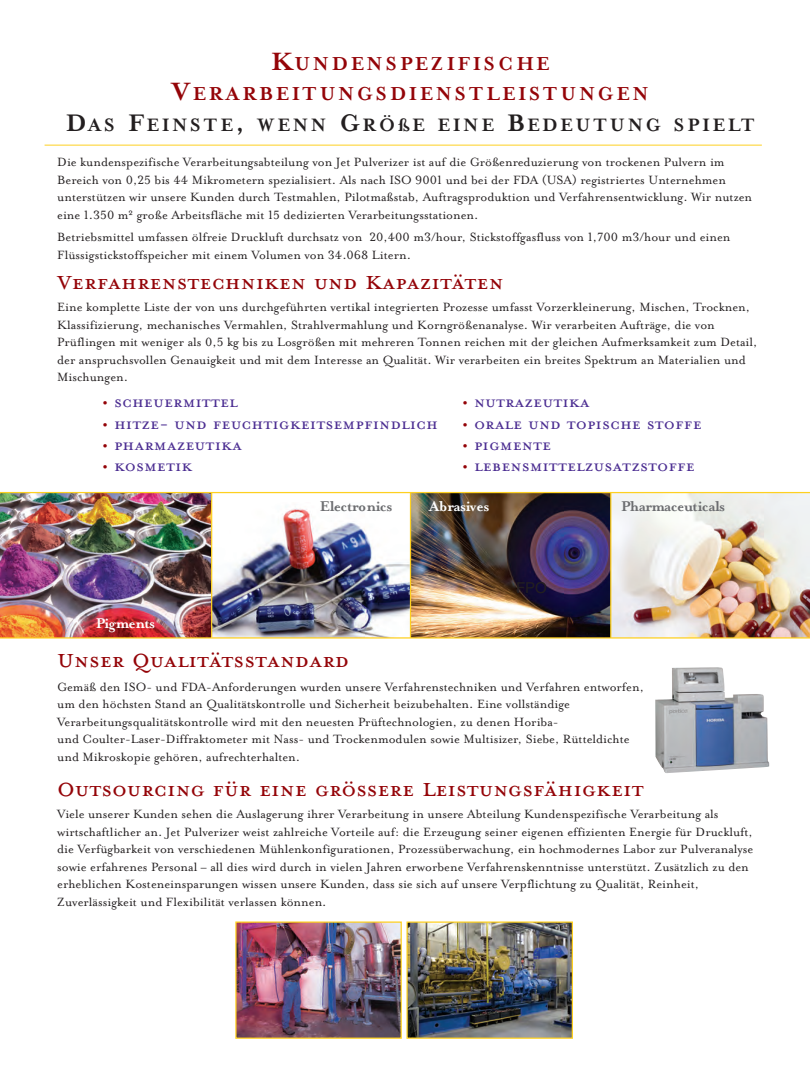
<style>
.page{position:relative;width:810px;height:1080px;background:#fff}
.page>*{position:absolute;margin:0;border:0;box-sizing:border-box;transform-origin:0 0}
.t1{font:30px "Mrs Eaves Petite Caps";color:#940408}
.t2{font:22.5px "Mrs Eaves All Petite Caps";color:#4c2e92}
.t3{font:700 21.5px/30px "Mrs Eaves";letter-spacing:.12em;color:#940408;text-align:center}
.t4{font:700 20.62px "Mrs Eaves";letter-spacing:.11em;color:#231f20}
.t5{font:700 16.25px "Mrs Eaves";letter-spacing:-.04em;color:#6c6d70}
.t6{font:700 16.25px "Mrs Eaves";letter-spacing:-.015em;color:#fff}
.t7{font:700 16.25px "Mrs Eaves";letter-spacing:-.04em;color:#fff}
.t8{font:15px "Helvetica";color:#231f20}
.t9{font:13.75px/17.5px "Mrs Eaves Roman Lining";color:#231f20}
.s1{font-size:28.75px}
.s2{font-size:27.5px}
.s3{color:#940408}
</style>
<div class="page">
<hr style="left:45px;top:145px;width:717px;height:1px;background:#fed020">
<img style="left:0;top:493px;width:211px;height:144px">
<img style="left:212px;top:503px;width:198px;height:134px">
<img style="left:611px;top:493px;width:199px;height:144px">
<img style="left:411px;top:493px;width:199px;height:144px">
<hr style="left:211px;top:493px;width:1px;height:144px;background:#fed020">
<hr style="left:0;top:492px;width:810px;height:1px;background:#fed020">
<hr style="left:610px;top:492px;width:1px;height:146px;background:#fed020">
<img style="left:655px;top:667px;width:114px;height:106px">
<img style="left:237px;top:923px;width:163px;height:114px">
<div style="left:235px;top:921px;width:167px;height:118px;border:1px solid #fed020"></div>
<img style="left:408px;top:923px;width:163px;height:114px">
<div style="left:406px;top:921px;width:167px;height:118px;border:1px solid #fed020"></div>
<hr style="left:0;top:637px;width:810px;height:2px;background:#fed020">
<hr style="left:410px;top:492px;width:1px;height:146px;background:#fed020">
<h3 class="t3" style="left:172px;top:47px;width:478px"><span class="s1">K</span>UNDENSPEZIFISCHE<br><span class="s1">V</span>ERARBEITUNGSDIENSTLEISTUNGEN</h3>
<h3 class="t4" style="left:66px;top:112px;width:690px"><span class="s2">D</span>AS <span class="s2">F</span>EINSTE<span class="s2">,</span> WENN <span class="s2">G</span>RÖßE EINE <span class="s2">B</span>EDEUTUNG SPIELT</h3>
<p class="t9" style="left:57px;top:153px;width:697px">Die kundenspezifische Verarbeitungsabteilung von Jet Pulverizer ist auf die Größenreduzierung von trockenen Pulvern im Bereich von 0,25 bis 44 Mikrometern spezialisiert. Als nach ISO 9001 und bei der FDA (USA) registriertes Unternehmen unterstützen wir unsere Kunden durch Testmahlen, Pilotmaßstab, Auftragsproduktion und Verfahrensentwicklung. Wir nutzen eine 1.350 m² große Arbeitsfläche mit 15 dedizierten Verarbeitungsstationen.</p>
<p class="t9" style="left:57px;top:228px;width:675px">Betriebsmittel umfassen ölfreie Druckluft durchsatz von 20,400 m3/hour, Stickstoffgasfluss von 1,700 m3/hour und einen<br>Flüssigstickstoffspeicher mit einem Volumen von 34.068 Litern.</p>
<h1 class="t1" style="left:57px;top:261px;width:448px">Verfahrenstechniken und Kapazitäten</h1>
<p class="t9" style="left:57px;top:298px;width:702px">Eine komplette Liste der von uns durchgeführten vertikal integrierten Prozesse umfasst Vorzerkleinerung, Mischen, Trocknen, Klassifizierung, mechanisches Vermahlen, Strahlvermahlung und Korngrößenanalyse. Wir verarbeiten Aufträge, die von Prüflingen mit weniger als 0,5 kg bis zu Losgrößen mit mehreren Tonnen reichen mit der gleichen Aufmerksamkeit zum Detail, der anspruchsvollen Genauigkeit und mit dem Interesse an Qualität. Wir verarbeiten ein breites Spektrum an Materialien und Mischungen.</p>
<h2 class="t2" style="left:102px;top:386px;width:137px"><span class="s3">•</span> Scheuermittel</h2>
<h2 class="t2" style="left:462px;top:386px;width:129px"><span class="s3">•</span> Nutrazeutika</h2>
<h2 class="t2" style="left:102px;top:408px;width:601px"><span class="s3">•</span> Hitze- und feuchtigkeitsempfindlich <span class="s3">•</span> Orale und topische Stoffe</h2>
<h2 class="t2" style="left:102px;top:429px;width:141px"><span class="s3">•</span> Pharmazeutika</h2>
<h2 class="t2" style="left:462px;top:429px;width:91px"><span class="s3">•</span> Pigmente</h2>
<h2 class="t2" style="left:102px;top:450px;width:92px"><span class="s3">•</span> Kosmetik</h2>
<h2 class="t2" style="left:462px;top:450px;width:234px"><span class="s3">•</span> Lebensmittelzusatzstoffe</h2>
<p class="t5" style="left:320px;top:496px;width:74px">Electronics</p>
<p class="t6" style="left:429px;top:496px;width:62px">Abrasives</p>
<p class="t5" style="left:621px;top:496px;width:105px">Pharmaceuticals</p>
<p class="t7" style="left:96px;top:613px;width:61px">Pigments</p>
<p class="t8" style="left:516px;top:579px;width:32px">FPO</p>
<h1 class="t1" style="left:57px;top:639px;width:294px">Unser Qualitätsstandard</h1>
<p class="t9" style="left:57px;top:677px;width:588px">Gemäß den ISO- und FDA-Anforderungen wurden unsere Verfahrenstechniken und Verfahren entworfen, um den höchsten Stand an Qualitätskontrolle und Sicherheit beizubehalten. Eine vollständige Verarbeitungsqualitätskontrolle wird mit den neuesten Prüftechnologien, zu denen Horiba-<br>und Coulter-Laser-Diffraktometer mit Nass- und Trockenmodulen sowie Multisizer, Siebe, Rütteldichte und Mikroskopie gehören, aufrechterhalten.</p>
<h1 class="t1" style="left:57px;top:768px;width:588px">Outsourcing für eine größere Leistungsfähigkeit</h1>
<p class="t9" style="left:57px;top:805px;width:698px">Viele unserer Kunden sehen die Auslagerung ihrer Verarbeitung in unsere Abteilung Kundenspezifische Verarbeitung als wirtschaftlicher an. Jet Pulverizer weist zahlreiche Vorteile auf: die Erzeugung seiner eigenen effizienten Energie für Druckluft, die Verfügbarkeit von verschiedenen Mühlenkonfigurationen, Prozessüberwachung, ein hochmodernes Labor zur Pulveranalyse sowie erfahrenes Personal – all dies wird durch in vielen Jahren erworbene Verfahrenskenntnisse unterstützt. Zusätzlich zu den erheblichen Kosteneinsparungen wissen unsere Kunden, dass sie sich auf unsere Verpflichtung zu Qualität, Reinheit, Zuverlässigkeit und Flexibilität verlassen können.</p>
</div>
